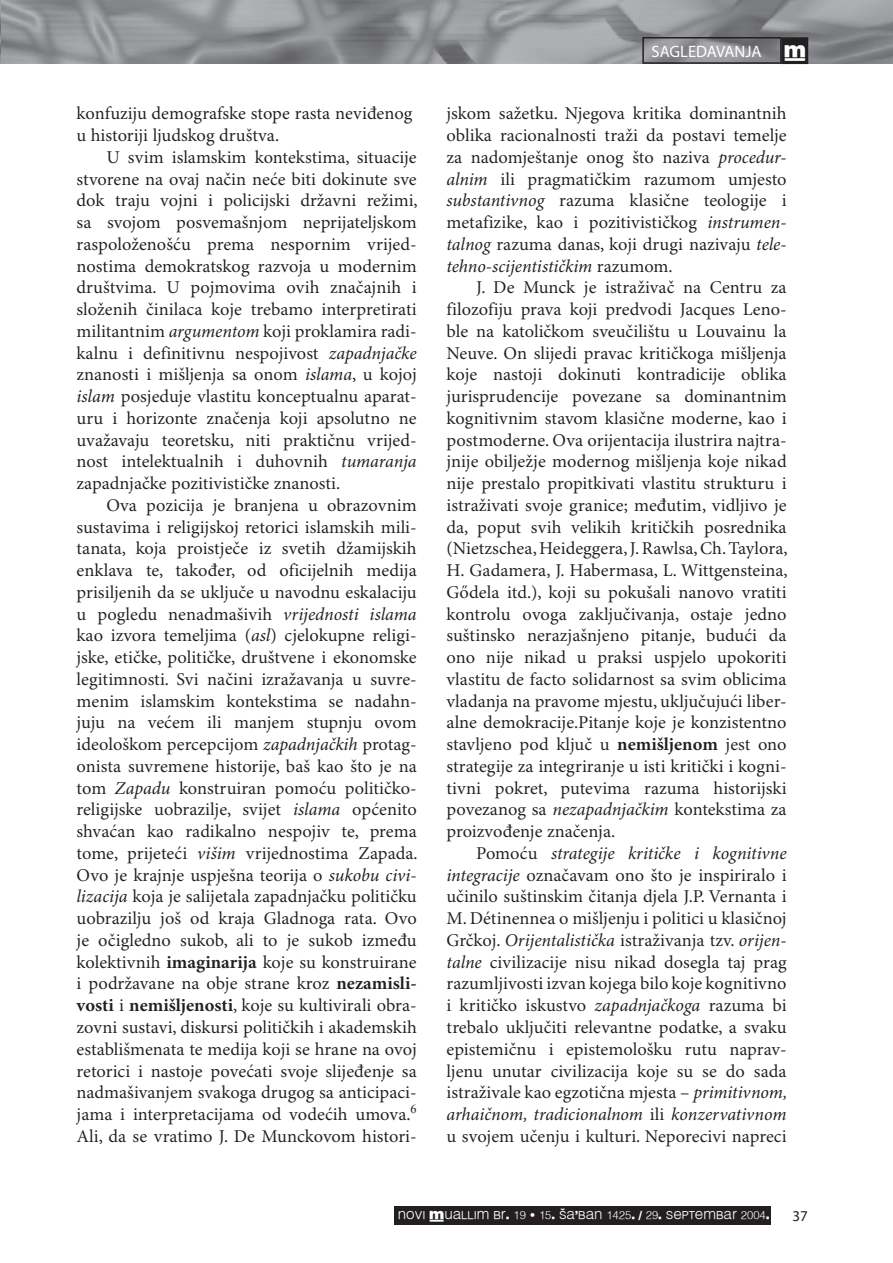
<style>
.page{position:relative;width:893px;height:1263px;background:#fff}
.page>*{position:absolute;margin:0;border:0;box-sizing:border-box;transform-origin:0 0}
.t1{font:18px/21.8px "Minion Pro";color:#231f20;text-align:justify}
.t2{font:16.5px "Myriad Pro";color:#fff}
.t3{font:16.5px "Muallim";color:#fff}
.t4{font:15px "Myriad Pro";color:#231f20}
.t5{font:11.25px "Muallim";color:#fff}
.s1{font-style:italic}
.s2{font-weight:700}
.s3{font-size:12px}
</style>
<div class="page">
<img style="left:0;top:0;width:893px;height:64px">
<div style="left:642px;top:37px;width:140px;height:27px;border:2px solid #231f20"></div>
<div style="left:782px;top:38px;width:25px;height:25px;background:#231f20"></div>
<div style="left:781px;top:37px;width:27px;height:27px;border:2px solid #231f20"></div>
<div style="left:394px;top:1207px;width:377px;height:18px;background:#231f20"></div>
<p class="t1" style="left:77px;top:103px;width:337px">konfuziju demografske stope rasta neviđenog u historiji ljudskog društva.</p>
<p class="t1" style="left:77px;top:147px;width:343px;text-indent:30px">U svim islamskim kontekstima, situacije stvorene na ovaj način neće biti dokinute sve dok traju vojni i policijski državni režimi, sa svojom posvemašnjom neprijateljskom raspoloženošću prema nespornim vrijed&shy;nostima demokratskog razvoja u modernim društvima. U pojmovima ovih značajnih i složenih činilaca koje trebamo interpretirati militantnim <span class="s1">argumentom</span> koji proklamira radi&shy;kalnu i definitivnu nespojivost <span class="s1">zapadnjačke </span>znanosti i mišljenja sa onom <span class="s1">islama</span>, u kojoj <span class="s1">islam</span> posjeduje vlastitu konceptualnu aparat&shy;uru i horizonte značenja koji apsolutno ne uvažavaju teoretsku, niti praktičnu vrijed&shy;nost intelektualnih i duhovnih <span class="s1">tumaranja </span>zapadnjačke pozitivističke znanosti.</p>
<p class="t1" style="left:77px;top:495px;width:343px;text-indent:30px">Ova pozicija je branjena u obrazovnim sustavima i religijskoj retorici islamskih mili&shy;tanata, koja proistječe iz svetih džamijskih enklava te, također, od oficijelnih medija prisiljenih da se uključe u navodnu eskalaciju u pogledu nenadmašivih <span class="s1">vrijednosti islama </span>kao izvora temeljima (<span class="s1">asl</span>) cjelokupne religi&shy;jske, etičke, političke, društvene i ekonomske legitimnosti. Svi načini izražavanja u suvre&shy;menim islamskim kontekstima se nadahn&shy;juju na većem ili manjem stupnju ovom ideološkom percepcijom <span class="s1">zapadnjačkih</span> protag&shy;onista suvremene historije, baš kao što je na tom <span class="s1">Zapadu</span> konstruiran pomoću političko&shy;religijske uobrazilje, svijet <span class="s1">islama</span> općenito shvaćan kao radikalno nespojiv te, prema tome, prijeteći <span class="s1">višim</span> vrijednostima Zapada.<br>Ovo je krajnje uspješna teorija o <span class="s1">sukobu civi&shy;lizacija</span> koja je salijetala zapadnjačku političku uobrazilju još od kraja Gladnoga rata. Ovo je očigledno sukob, ali to je sukob između kolektivnih <span class="s2">imaginarija</span> koje su konstruirane i podržavane na obje strane kroz <span class="s2">nezamisli&shy;vosti</span> i <span class="s2">nemišljenosti</span>, koje su kultivirali obra&shy;zovni sustavi, diskursi političkih i akademskih establišmenata te medija koji se hrane na ovoj retorici i nastoje povećati svoje slijeđenje sa nadmašivanjem svakoga drugog sa anticipaci&shy;jama i interpretacijama od vodećih umova.<sup>6<br></sup>Ali, da se vratimo J. De Munckovom histori-</p>
<p class="t2" style="left:652px;top:42px;width:111px">SAGLEDAVANJA</p>
<p class="t3" style="left:784px;top:40px;width:24px">†</p>
<p class="t1" style="left:446px;top:103px;width:342px">jskom sažetku. Njegova kritika dominantnih oblika racionalnosti traži da postavi temelje za nadomještanje onog što naziva <span class="s1">procedur&shy;alnim</span> ili pragmatičkim razumom umjesto <span class="s1">substantivnog</span> razuma klasične teologije i metafizike, kao i pozitivističkog <span class="s1">instrumen&shy;talnog</span> razuma danas, koji drugi nazivaju <span class="s1">tele&shy;tehno-scijentističkim</span> razumom.</p>
<p class="t1" style="left:446px;top:277px;width:343px;text-indent:30px">J. De Munck je istraživač na Centru za filozofiju prava koji predvodi Jacques Leno&shy;ble na katoličkom sveučilištu u Louvainu la Neuve. On slijedi pravac kritičkoga mišljenja koje nastoji dokinuti kontradicije oblika jurisprudencije povezane sa dominantnim kognitivnim stavom klasične moderne, kao i postmoderne. Ova orijentacija ilustrira najtra&shy;jnije obilježje modernog mišljenja koje nikad nije prestalo propitkivati vlastitu strukturu i istraživati svoje granice; međutim, vidljivo je da, poput svih velikih kritičkih posrednika (Nietzschea, Heideggera, J. Rawlsa, Ch. Taylora, H. Gadamera, J. Habermasa, L. Wittgensteina, Gődela itd.), koji su pokušali nanovo vratiti kontrolu ovoga zaključivanja, ostaje jedno suštinsko nerazjašnjeno pitanje, budući da ono nije nikad u praksi uspjelo upokoriti vlastitu de facto solidarnost sa svim oblicima vladanja na pravome mjestu, uključujući liber&shy;alne demokracije.Pitanje koje je konzistentno stavljeno pod ključ u <span class="s2">nemišljenom</span> jest ono strategije za integriranje u isti kritički i kogni&shy;tivni pokret, putevima razuma historijski povezanog sa <span class="s1">nezapadnjačkim</span> kontekstima za proizvođenje značenja.</p>
<p class="t1" style="left:446px;top:843px;width:342px;text-indent:30px">Pomoću <span class="s1">strategije kritičke i kognitivne integracije</span> označavam ono što je inspiriralo i učinilo suštinskim čitanja djela J.P. Vernanta i M. Détinennea o mišljenju i politici u klasičnoj Grčkoj. <span class="s1">Orijentalistička</span> istraživanja tzv. <span class="s1">orijen&shy;talne</span> civilizacije nisu nikad dosegla taj prag razumljivosti izvan kojega bilo koje kognitivno i kritičko iskustvo <span class="s1">zapadnjačkoga</span> razuma bi trebalo uključiti relevantne podatke, a svaku epistemičnu i epistemološku rutu naprav&shy;ljenu unutar civilizacija koje su se do sada istraživale kao egzotična mjesta – <span class="s1">primitivnom, arhaičnom, tradicionalnom</span> ili <span class="s1">konzervativnom </span>u svojem učenju i kulturi. Neporecivi napreci</p>
<p class="t5" style="left:398px;top:1207px;width:373px">NOVI †UALLIM BR. 19 • 15. ŠA’BAN 1425. / 29. SEPTEMBAR 2004<span class="s3">.</span></p>
<p class="t4" style="left:792px;top:1207px;width:17px">37</p>
</div>
